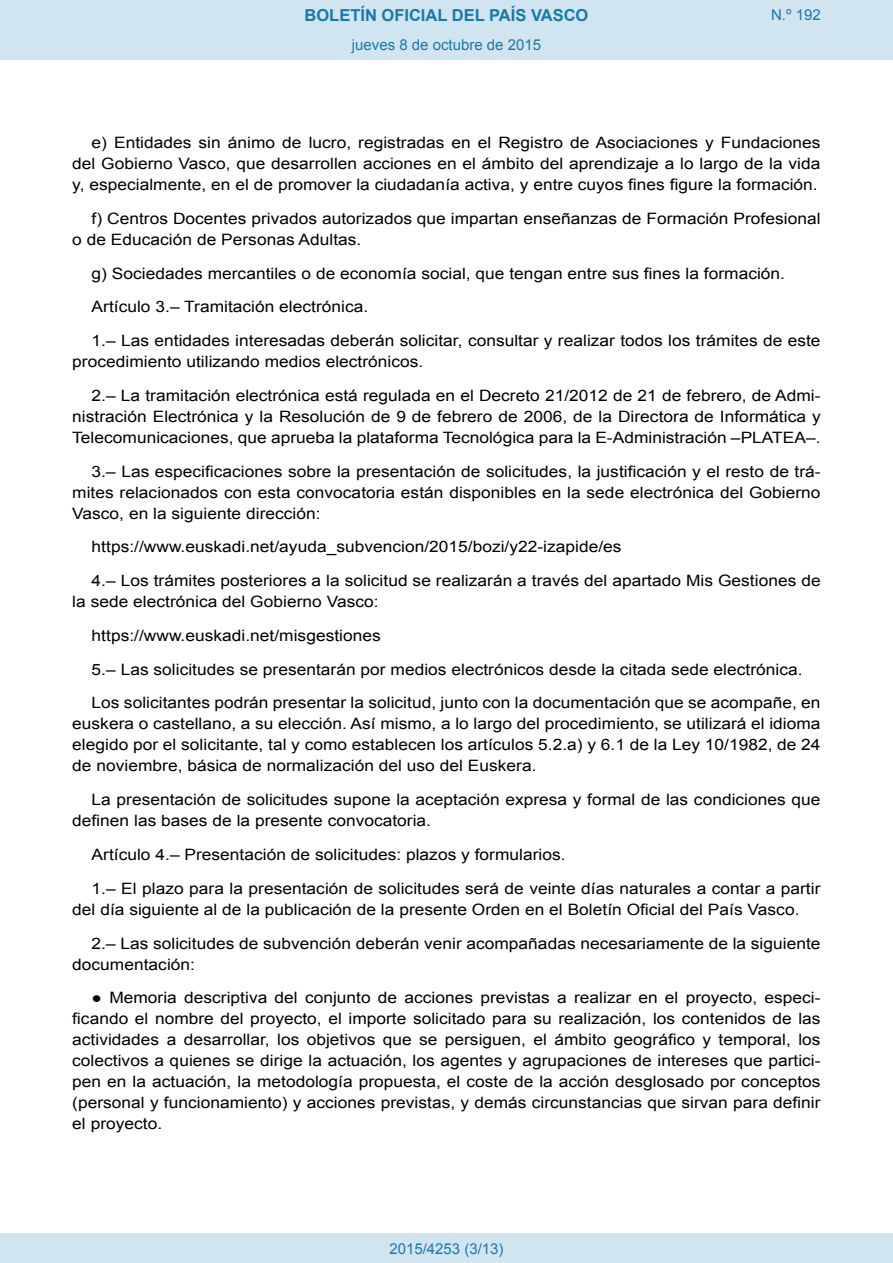
<style>
.page{position:relative;width:893px;height:1263px;background:#fff}
.page>*{position:absolute;margin:0;border:0;box-sizing:border-box;transform-origin:0 0}
.t1{font:700 16.5px "Arial";color:#1879ad}
.BOPVDetalle{font:15.6px/21px "Arial";color:#000;scale:1.11 1}
.Paginacion_Centro{font:15px "Arial";color:#1879ad}
</style>
<div class="page">
<div style="left:0;top:0;width:893px;height:60px;background:#d0e5f0"></div>
<div style="left:0;top:1233px;width:893px;height:30px;background:#d0e5f0"></div>
<p class="t1" style="left:305px;top:4px;width:285px">BOLETÍN OFICIAL DEL PAÍS VASCO</p>
<p class="Paginacion_Centro" style="left:352px;top:35px;width:191px">jueves 8 de octubre de 2015</p>
<p class="Paginacion_Centro" style="left:771px;top:5px;width:51px">N.º 192</p>
<p class="BOPVDetalle" style="left:72px;top:132px;width:676px;text-align:justify;text-indent:19px">e) Entidades sin ánimo de lucro, registradas en el Registro de Asociaciones y Fundaciones del Gobierno Vasco, que desarrollen acciones en el ámbito del aprendizaje a lo largo de la vida y, especialmente, en el de promover la ciudadanía activa, y entre cuyos fines figure la formación.</p>
<p class="BOPVDetalle" style="left:72px;top:208px;width:676px;text-indent:19px">f) Centros Docentes privados autorizados que impartan enseñanzas de Formación Profesional o de Educación de Personas Adultas.</p>
<p class="BOPVDetalle" style="left:92px;top:263px;width:626px">g) Sociedades mercantiles o de economía social, que tengan entre sus fines la formación.</p>
<p class="BOPVDetalle" style="left:92px;top:297px;width:251px">Artículo 3.– Tramitación electrónica.</p>
<p class="BOPVDetalle" style="left:72px;top:330px;width:676px;text-indent:19px">1.– Las entidades interesadas deberán solicitar, consultar y realizar todos los trámites de este procedimiento utilizando medios electrónicos.</p>
<p class="BOPVDetalle" style="left:72px;top:385px;width:676px;text-align:justify;text-indent:19px">2.– La tramitación electrónica está regulada en el Decreto 21/2012 de 21 de febrero, de Admi&shy;nistración Electrónica y la Resolución de 9 de febrero de 2006, de la Directora de Informática y Telecomunicaciones, que aprueba la plataforma Tecnológica para la E-Administración –PLATEA–.</p>
<p class="BOPVDetalle" style="left:72px;top:461px;width:676px;text-align:justify;text-indent:19px">3.– Las especificaciones sobre la presentación de solicitudes, la justificación y el resto de trá&shy;mites relacionados con esta convocatoria están disponibles en la sede electrónica del Gobierno Vasco, en la siguiente dirección:</p>
<p class="BOPVDetalle" style="left:92px;top:537px;width:479px">https://www.euskadi.net/ayuda_subvencion/2015/bozi/y22-izapide/es</p>
<p class="BOPVDetalle" style="left:72px;top:570px;width:676px;text-indent:19px">4.– Los trámites posteriores a la solicitud se realizarán a través del apartado Mis Gestiones de la sede electrónica del Gobierno Vasco:</p>
<p class="BOPVDetalle" style="left:92px;top:625px;width:262px">https://www.euskadi.net/misgestiones</p>
<p class="BOPVDetalle" style="left:92px;top:659px;width:642px">5.– Las solicitudes se presentarán por medios electrónicos desde la citada sede electrónica.</p>
<p class="BOPVDetalle" style="left:72px;top:693px;width:676px;text-align:justify;text-indent:19px">Los solicitantes podrán presentar la solicitud, junto con la documentación que se acompañe, en euskera o castellano, a su elección. Así mismo, a lo largo del procedimiento, se utilizará el idioma elegido por el solicitante, tal y como establecen los artículos 5.2.a) y 6.1 de la Ley 10/1982, de 24 de noviembre, básica de normalización del uso del Euskera.</p>
<p class="BOPVDetalle" style="left:72px;top:789px;width:675px;text-indent:19px">La presentación de solicitudes supone la aceptación expresa y formal de las condiciones que definen las bases de la presente convocatoria.</p>
<p class="BOPVDetalle" style="left:92px;top:844px;width:428px">Artículo 4.– Presentación de solicitudes: plazos y formularios.</p>
<p class="BOPVDetalle" style="left:72px;top:878px;width:675px;text-indent:19px">1.– El plazo para la presentación de solicitudes será de veinte días naturales a contar a partir del día siguiente al de la publicación de la presente Orden en el Boletín Oficial del País Vasco.</p>
<p class="BOPVDetalle" style="left:72px;top:933px;width:676px;text-indent:19px">2.– Las solicitudes de subvención deberán venir acompañadas necesariamente de la siguiente documentación:</p>
<p class="BOPVDetalle" style="left:72px;top:987px;width:676px;text-align:justify;text-indent:19px">● Memoria descriptiva del conjunto de acciones previstas a realizar en el proyecto, especi&shy;ficando el nombre del proyecto, el importe solicitado para su realización, los contenidos de las actividades a desarrollar, los objetivos que se persiguen, el ámbito geográfico y temporal, los colectivos a quienes se dirige la actuación, los agentes y agrupaciones de intereses que partici&shy;pen en la actuación, la metodología propuesta, el coste de la acción desglosado por conceptos (personal y funcionamiento) y acciones previstas, y demás circunstancias que sirvan para definir el proyecto.</p>
<p class="Paginacion_Centro" style="left:389px;top:1238px;width:116px">2015/4253 (3/13)</p>
</div>
